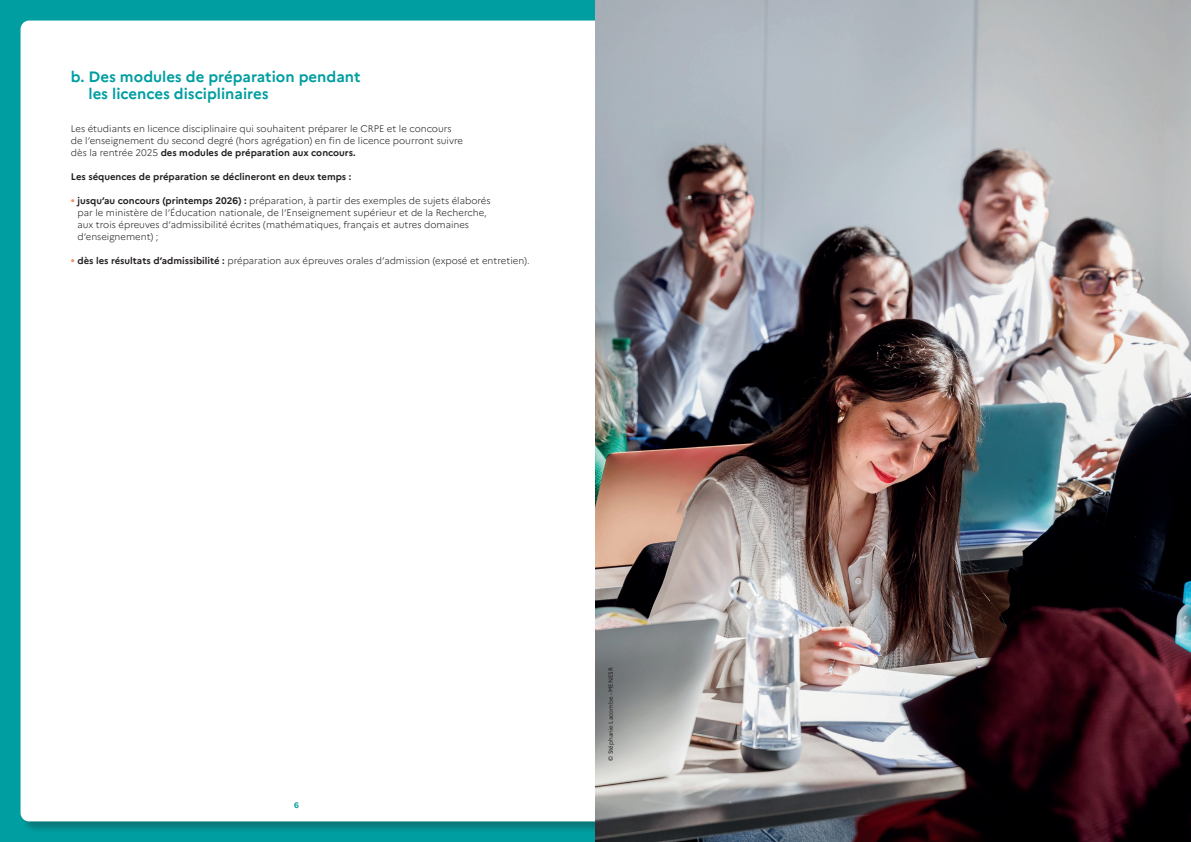
<style>
.page{position:relative;width:1191px;height:842px;background:#009ea1}
.page>*{position:absolute;margin:0;border:0;box-sizing:border-box;transform-origin:0 0}
.t1{font:700 15px/17px "Marianne";color:#009ea1}
.t2{font:300 9.5px/12px "Marianne";color:#231f20}
.t3{font:700 9.5px "Marianne";color:#231f20}
.t4{font:700 8px "Marianne";color:#009ea1}
.t5{font:6px "Marianne";color:#231f20}
.s1{font-weight:700}
.s2{font-weight:700;color:#f68b63}
</style>
<div class="page">
<div style="left:21px;top:21px;width:1149px;height:800px;background:#fff;border-radius:9px"></div>
<img style="left:595px;top:0;width:596px;height:842px">
<h1 class="t1" style="left:89px;top:68px;width:273px;text-indent:-18px">b. Des modules de préparation pendant les licences disciplinaires</h1>
<p class="t2" style="left:71px;top:123px;width:394px">Les étudiants en licence disciplinaire qui souhaitent préparer le CRPE et le concours de l’enseignement du second degré (hors agrégation) en fin de licence pourront suivre dès la rentrée 2025 <span class="s1">des modules de préparation aux concours.</span></p>
<p class="t3" style="left:71px;top:171px;width:282px">Les séquences de préparation se déclineront en deux temps :</p>
<p class="t2" style="left:77px;top:195px;width:414px;text-indent:-7px"><span class="s2">•</span> <span class="s1">jusqu’au concours (printemps 2026) :</span> préparation, à partir des exemples de sujets élaborés par le ministère de l’Éducation nationale, de l’Enseignement supérieur et de la Recherche, aux trois épreuves d’admissibilité écrites (mathématiques, français et autres domaines d’enseignement) ;</p>
<p class="t2" style="left:71px;top:255px;width:460px"><span class="s2">•</span> <span class="s1">dès les résultats d’admissibilité :</span> préparation aux épreuves orales d’admission (exposé et entretien).</p>
<p class="t4" style="left:294px;top:800px;width:6px">6</p>
<p class="t5" style="left:607px;top:761px;width:95px;rotate:-90deg">© Stéphanie Lacombe - MENESR</p>
</div>
